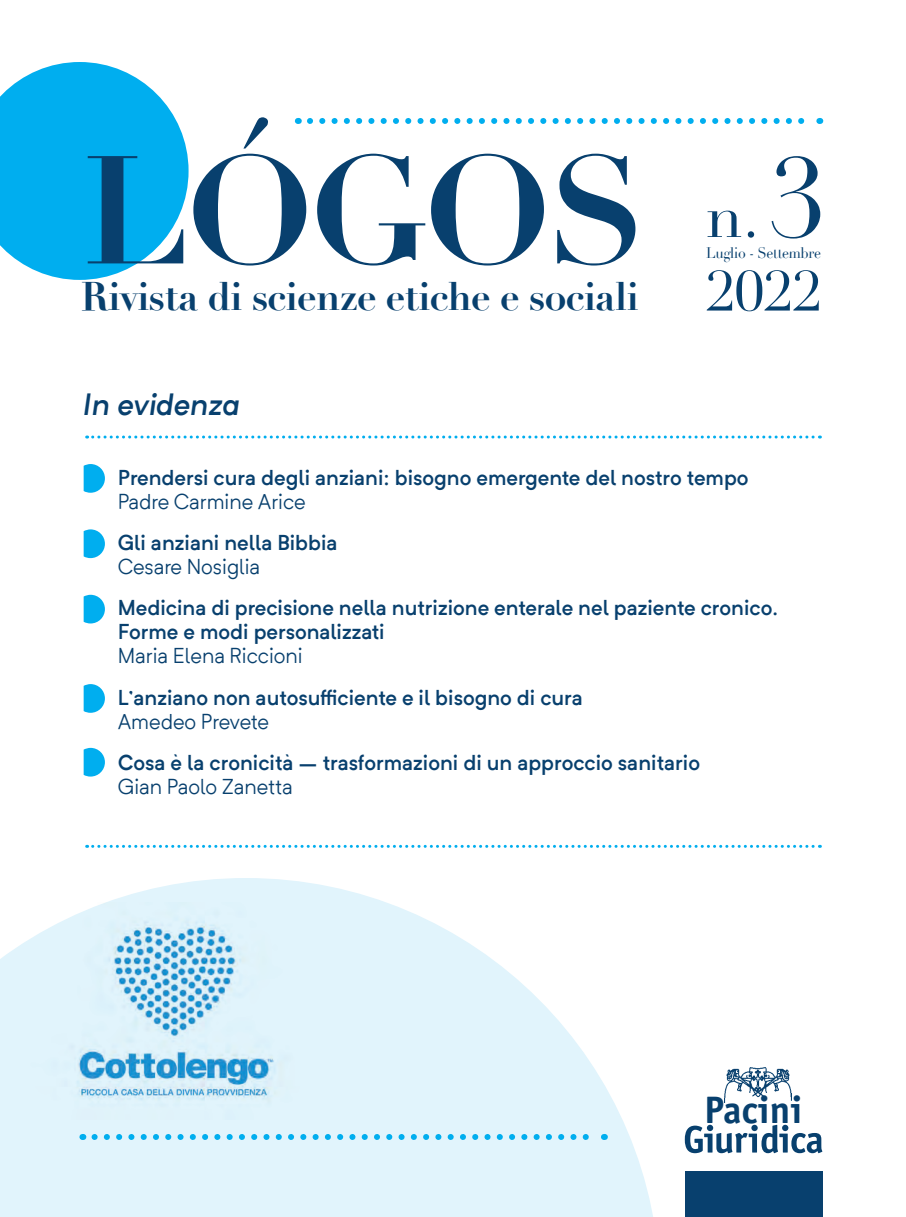
<style>
.page{position:relative;width:906px;height:1217px;background:#fff}
.page>*{position:absolute;margin:0;border:0;box-sizing:border-box;transform-origin:0 0}
.t1{font:700 150.6px "Didot";letter-spacing:-.015em;color:#08406e}
.t2{font:111.15px "Didot";color:#08406e}
.t3{font:59.85px "Didot";color:#08406e}
.t4{font:55.5px "Didot";color:#08406e}
.t5{font:700 39px "Didot";letter-spacing:-.02em;color:#08406e}
.t6{font:700 38.4px "Officina Sans Std";color:#08406e}
.sottocap{font:italic 600 30px "Formatif Std";color:#08406e}
.cap{font:600 21px/24px "Formatif Std";color:#08406e}
.autore{font:21px "Formatif Std";color:#08406e}
.t7{font:15px "Didot";letter-spacing:-.02em;color:#08406e;scale:.93 1}
</style>
<div class="page">
<svg style="left:0;top:62px;width:189px;height:218px"></svg>
<svg style="left:310px;top:118px;width:495px;height:6px"></svg>
<div style="left:685px;top:1171px;width:137px;height:45px;background:#08406e"></div>
<svg style="left:685px;top:1124px;width:137px;height:28px"></svg>
<img style="left:724px;top:1067px;width:67px;height:34px">
<svg style="left:0;top:878px;width:653px;height:338px;fill:#e1f4fc"></svg>
<svg style="left:87px;top:435px;width:733px;height:3px"></svg>
<svg style="left:87px;top:844px;width:733px;height:3px"></svg>
<svg style="left:94px;top:1133px;width:504px;height:6px"></svg>
<img style="left:20px;top:901px;width:308px;height:217px">
<svg style="left:84px;top:464px;width:21px;height:28px"></svg>
<svg style="left:84px;top:594px;width:21px;height:29px"></svg>
<svg style="left:84px;top:684px;width:21px;height:28px"></svg>
<svg style="left:84px;top:529px;width:21px;height:29px"></svg>
<svg style="left:84px;top:747px;width:21px;height:29px"></svg>
<p class="t1" style="left:81px;top:117px;width:566px">LÓGOS</p>
<p class="t5" style="left:81px;top:272px;width:559px">Rivista di scienze etiche e sociali</p>
<p class="sottocap" style="left:84px;top:385px;width:157px">In evidenza</p>
<p class="t2" style="left:768px;top:132px;width:59px">3</p>
<p class="t4" style="left:706px;top:258px;width:117px">2022</p>
<p class="t3" style="left:706px;top:180px;width:55px">n.</p>
<p class="t7" style="left:706px;top:244px;width:125px">Luglio - Settembre</p>
<p class="cap" style="left:118px;top:465px;width:632px">Prendersi cura degli anziani: bisogno emergente del nostro tempo</p>
<p class="autore" style="left:118px;top:488px;width:190px">Padre Carmine Arice</p>
<p class="cap" style="left:118px;top:530px;width:221px">Gli anziani nella Bibbia</p>
<p class="autore" style="left:118px;top:553px;width:144px">Cesare Nosiglia</p>
<p class="cap" style="left:118px;top:595px;width:662px">Medicina di precisione nella nutrizione enterale nel paziente cronico.<br>Forme e modi personalizzati</p>
<p class="autore" style="left:118px;top:642px;width:187px">Maria Elena Riccioni</p>
<p class="cap" style="left:118px;top:684px;width:467px">L’anziano non autosufficiente e il bisogno di cura</p>
<p class="autore" style="left:118px;top:707px;width:153px">Amedeo Prevete</p>
<p class="cap" style="left:118px;top:749px;width:584px">Cosa è la cronicità – trasformazioni di un approccio sanitario</p>
<p class="autore" style="left:118px;top:772px;width:177px">Gian Paolo Zanetta</p>
<p class="t6" style="left:704px;top:1085px;width:100px">Pacini</p>
</div>
